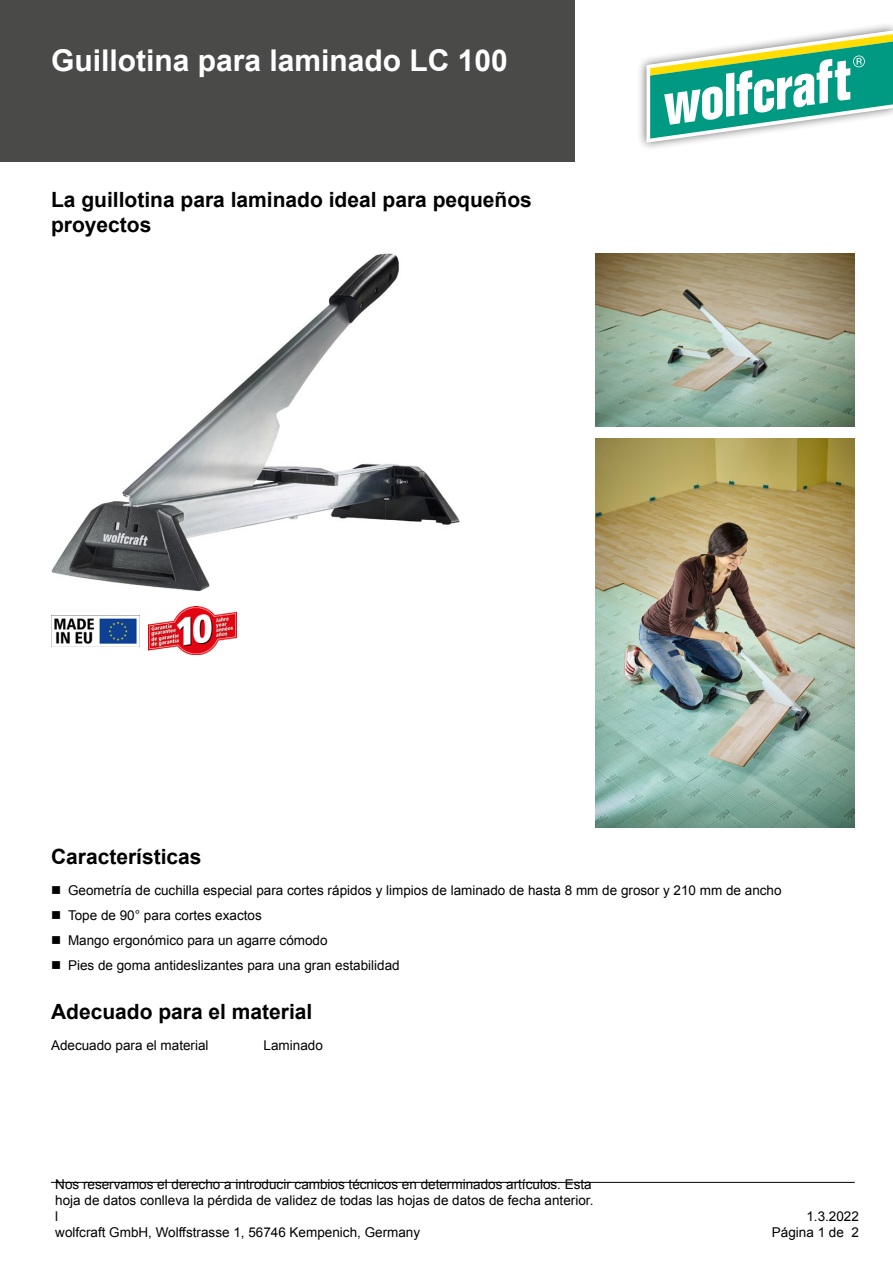
<style>
.page{position:relative;width:893px;height:1263px;background:#fff}
.page>*{position:absolute;margin:0;border:0;box-sizing:border-box;transform-origin:0 0}
.t1{font:700 30px "Arial";color:#fff}
.t2{font:700 21px/25.2px "Arial";color:#000}
.t3{font:13.5px/16.2px "Arial";color:#000}
</style>
<div class="page">
<div style="left:0;top:0;width:574px;height:162px;background:#4a4a49"></div>
<hr style="left:51px;top:1182px;width:804px;height:1px;background:#000">
<div style="left:637px;top:22px;width:256px;height:130px;background:#000;opacity:.6"></div>
<svg style="left:646px;top:30px;width:247px;height:113px"></svg>
<img style="left:51px;top:253px;width:408px;height:338px">
<img style="left:595px;top:253px;width:260px;height:173px">
<img style="left:595px;top:439px;width:260px;height:389px">
<img style="left:51px;top:615px;width:88px;height:31px">
<img style="left:148px;top:607px;width:89px;height:48px">
<h1 class="t1" style="left:51px;top:40px;width:458px">Guillotina para laminado LC 100</h1>
<h2 class="t2" style="left:51px;top:187px;width:482px">La guillotina para laminado ideal para pequeños proyectos</h2>
<h2 class="t2" style="left:51px;top:845px;width:152px">Características</h2>
<p class="t3" style="left:68px;top:878px;width:715px;line-height:24.8px">Geometría de cuchilla especial para cortes rápidos y limpios de laminado de hasta 8 mm de grosor y 210 mm de ancho Tope de 90° para cortes exactos<br>Mango ergonómico para un agarre cómodo<br>Pies de goma antideslizantes para una gran estabilidad</p>
<h2 class="t2" style="left:51px;top:999px;width:263px">Adecuado para el material</h2>
<p class="t3" style="left:51px;top:1037px;width:159px">Adecuado para el material</p>
<p class="t3" style="left:264px;top:1037px;width:61px">Laminado</p>
<p class="t3" style="left:55px;top:1176px;width:540px">Nos reservamos el derecho a introducir cambios técnicos en determinados artículos. Esta hoja de datos conlleva la pérdida de validez de todas las hojas de datos de fecha anterior. l<br>wolfcraft GmbH, Wolffstrasse 1, 56746 Kempenich, Germany</p>
<p class="t3" style="left:772px;top:1208px;width:89px;text-align:right">1.3.2022<br>Página 1 de 2</p>
</div>
